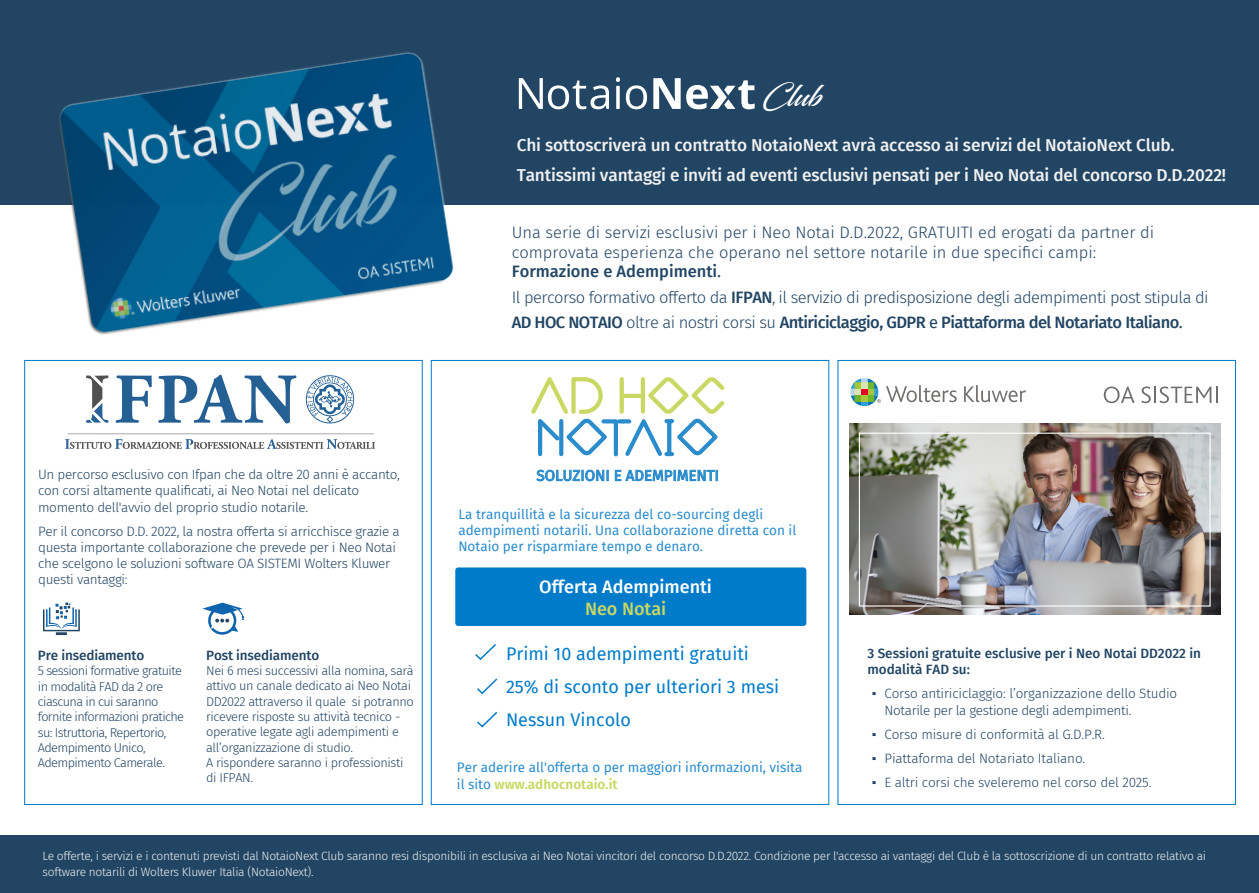
<style>
.page{position:relative;width:1259px;height:893px;background:#fff}
.page>*{position:absolute;margin:0;border:0;box-sizing:border-box;transform-origin:0 0}
.t1{font:29.25px "Blacksword";color:#fff}
.t2{font:18px/33px "Fira Sans";color:#007bc9}
.t3{font:500 18px "Fira Sans";color:#fff}
.t4{font:500 18px "Fira Sans";color:#c9d863}
.t5{font:500 17.25px/30px "Fira Sans";letter-spacing:-.01em;color:#f0f1f2}
.t6{font:300 16.5px/25.5px "Fira Sans";letter-spacing:-.03em;color:#214563}
.t7{font:300 16.5px/19.8px "Fira Sans";color:#214563}
.t8{font:15px "Fira Sans";color:#2a8ccc}
.t9{font:300 13.5px/16.2px "Fira Sans";letter-spacing:-.025em;color:#214563}
.t10{font:13.5px/16.2px "Fira Sans";color:#2a8ccc}
.t11{font:500 13.5px/16.2px "Fira Sans";color:#214563}
.t12{font:300 12.75px/15.3px "Fira Sans";letter-spacing:-.03em;color:#214563}
.t13{font:300 12.75px/15.3px "Fira Sans";letter-spacing:-.05em;color:#214563}
.t14{font:300 12px/16.5px "Fira Sans";letter-spacing:-.025em;color:#f0f1f2}
.s1{font-weight:500}
.s2{font-weight:400}
.s3{font-weight:600;color:#c9d863}
.s4{font-family:"Times New Roman";font-weight:400}
</style>
<div class="page">
<div style="left:0;top:0;width:1259px;height:204px;background:#214563"></div>
<div style="left:0;top:836px;width:1259px;height:57px;background:#214563"></div>
<svg style="left:519px;top:78px;width:90px;height:31px"></svg>
<svg style="left:616px;top:77px;width:4px;height:32px"></svg>
<svg style="left:626px;top:85px;width:21px;height:24px"></svg>
<svg style="left:653px;top:78px;width:27px;height:31px"></svg>
<svg style="left:686px;top:80px;width:68px;height:29px"></svg>
<img style="left:55px;top:51px;width:404px;height:284px">
<img style="left:850px;top:423px;width:370px;height:192px">
<div style="left:859px;top:433px;width:351px;height:174px;border:1px solid #fff"></div>
<svg style="left:531px;top:377px;width:194px;height:80px"></svg>
<svg style="left:536px;top:470px;width:72px;height:11px"></svg>
<svg style="left:615px;top:469px;width:102px;height:12px"></svg>
<div style="left:455px;top:567px;width:351px;height:59px;background:#007bc9;border-radius:3px"></div>
<svg style="left:475px;top:644px;width:21px;height:17px"></svg>
<svg style="left:477px;top:678px;width:21px;height:17px"></svg>
<svg style="left:477px;top:711px;width:21px;height:17px"></svg>
<svg style="left:43px;top:602px;width:37px;height:33px"></svg>
<svg style="left:202px;top:603px;width:42px;height:32px"></svg>
<svg style="left:65px;top:433px;width:310px;height:16px"></svg>
<svg style="left:158px;top:374px;width:138px;height:49px"></svg>
<svg style="left:116px;top:375px;width:36px;height:48px"></svg>
<svg style="left:86px;top:375px;width:22px;height:48px"></svg>
<svg style="left:306px;top:375px;width:49px;height:49px"></svg>
<svg style="left:964px;top:385px;width:62px;height:17px"></svg>
<svg style="left:850px;top:378px;width:106px;height:28px"></svg>
<svg style="left:1103px;top:387px;width:31px;height:16px"></svg>
<svg style="left:1141px;top:387px;width:76px;height:16px"></svg>
<h1 class="t1" style="left:762px;top:79px;width:60px">Club</h1>
<p class="t5" style="left:517px;top:130px;width:711px">Chi sottoscriverà un contratto NotaioNext avrà accesso ai servizi del NotaioNext Club.<br>Tantissimi vantaggi e inviti ad eventi esclusivi pensati per i Neo Notai del concorso D.D.2022!</p>
<p class="t7" style="left:512px;top:222px;width:644px">Una serie di servizi esclusivi per i Neo Notai D.D.2022, GRATUITI ed erogati da partner di comprovata esperienza che operano nel settore notarile in due specifici campi:<br><span class="s1">Formazione e Adempimenti</span><span class="s2">.</span></p>
<p class="t6" style="left:512px;top:284px;width:698px">Il percorso formativo offerto da <span class="s1">IFPAN</span>, il servizio di predisposizione degli adempimenti post stipula di<br><span class="s1">AD HOC NOTAIO</span> oltre ai nostri corsi su <span class="s1">Antiriciclaggio, GDPR</span> <span class="s2">e</span> <span class="s1">Piattaforma del Notariato Italiano</span><span class="s2">.</span></p>
<p class="t9" style="left:38px;top:466px;width:363px">Un percorso esclusivo con Ifpan che da oltre 20 anni è accanto, con corsi altamente qualificati, ai Neo Notai nel delicato momento dell'avvio del proprio studio notarile.</p>
<p class="t9" style="left:38px;top:523px;width:363px">Per il concorso D.D. 2022, la nostra offerta si arricchisce grazie a questa importante collaborazione che prevede per i Neo Notai che scelgono le soluzioni software OA SISTEMI Wolters Kluwer questi vantaggi:</p>
<p class="t11" style="left:38px;top:647px;width:108px">Pre insediamento</p>
<p class="t13" style="left:38px;top:663px;width:148px">5 sessioni formative gratuite in modalità FAD da 2 ore ciascuna in cui saranno fornite informazioni pratiche su: Istruttoria, Repertorio,<br>Adempimento Unico,<br>Adempimento Camerale.</p>
<p class="t11" style="left:206px;top:646px;width:114px">Post insediamento</p>
<p class="t12" style="left:206px;top:663px;width:209px">Nei 6 mesi successivi alla nomina, sarà attivo un canale dedicato ai Neo Notai DD2022 attraverso il quale si potranno ricevere risposte su attività tecnico - operative legate agli adempimenti e all’organizzazione di studio.<br>A rispondere saranno i professionisti di IFPAN.</p>
<p class="t8" style="left:536px;top:464px;width:184px">SOLUZIONI E ADEMPIMENTI</p>
<p class="t10" style="left:458px;top:506px;width:339px">La tranquillità e la sicurezza del co-sourcing degli adempimenti notarili. Una collaborazione diretta con il<br>Notaio per risparmiare tempo e denaro.</p>
<h2 class="t3" style="left:539px;top:572px;width:174px">Offerta Adempimenti</h2>
<h2 class="t4" style="left:585px;top:594px;width:83px">Neo Notai</h2>
<h2 class="t2" style="left:506px;top:637px;width:275px">Primi 10 adempimenti gratuiti<br>25% di sconto per ulteriori 3 mesi<br>Nessun Vincolo</h2>
<p class="t10" style="left:457px;top:759px;width:347px">Per aderire all'offerta o per maggiori informazioni, visita il sito <span class="s3">www.adhocnotaio.it</span></p>
<p class="t11" style="left:867px;top:645px;width:335px">3 Sessioni gratuite esclusive per i Neo Notai DD2022 in modalità FAD su:</p>
<p class="t9" style="left:884px;top:686px;width:294px;text-indent:-13px"><span class="s4">▪</span> Corso antiriciclaggio: l’organizzazione dello Studio<br>Notarile per la gestione degli adempimenti.</p>
<p class="t9" style="left:871px;top:726px;width:235px"><span class="s4">▪</span> Corso misure di conformità al G.D.P.R.</p>
<p class="t9" style="left:871px;top:750px;width:215px"><span class="s4">▪</span> Piattaforma del Notariato Italiano.</p>
<p class="t9" style="left:871px;top:774px;width:281px"><span class="s4">▪</span> E altri corsi che sveleremo nel corso del 2025.</p>
<p class="t14" style="left:43px;top:847px;width:1165px">Le offerte, i servizi e i contenuti previsti dal NotaioNext Club saranno resi disponibili in esclusiva ai Neo Notai vincitori del concorso D.D.2022. Condizione per l'accesso ai vantaggi del Club è la sottoscrizione di un contratto relativo ai software notarili di Wolters Kluwer Italia (NotaioNext).</p>
</div>
